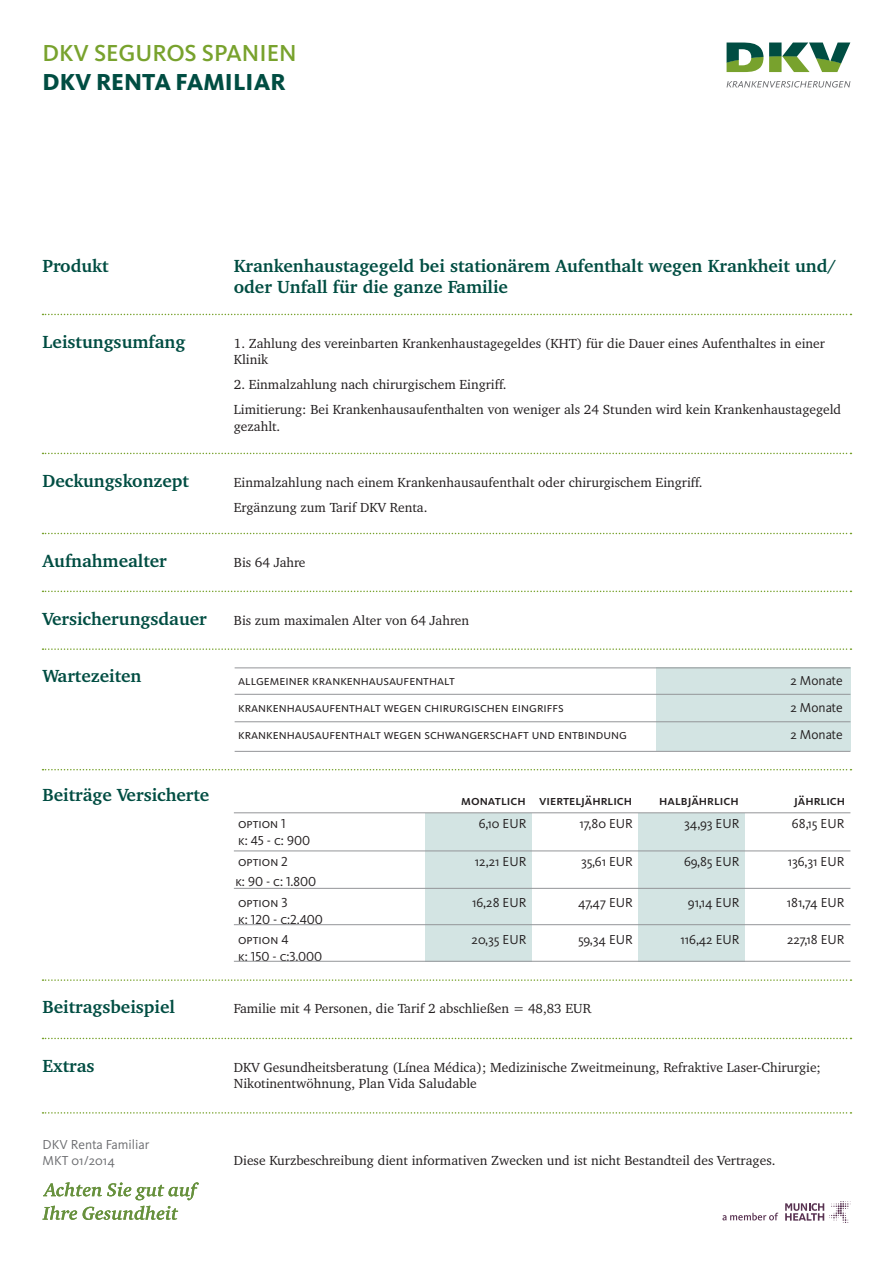
<style>
.page{position:relative;width:893px;height:1263px;background:#fff}
.page>*{position:absolute;margin:0;border:0;box-sizing:border-box;transform-origin:0 0}
.t1{font:500 24px "Kievit";color:#78a22d}
.t2{font:800 24px "Kievit";color:#004d42}
.t3{font:700 18px/21.6px "Charter IT Cby BT";color:#004d42}
.t4{font:13.5px/16.5px "Charter IT Cby BT";color:#231f20}
.t5{font:13.5px/20.7px "Kievit Regular SC";color:#231f20}
.t6{font:13.5px "Kievit";color:#231f20}
.t7{font:13.5px "Kievit Medium SC";color:#231f20}
.t8{font:13.5px/16.2px "Kievit";color:#6c6d70}
</style>
<div class="page">
<svg style="left:727px;top:43px;width:123px;height:29px"></svg>
<svg style="left:726px;top:81px;width:124px;height:7px"></svg>
<svg style="left:785px;top:1201px;width:66px;height:22px"></svg>
<svg style="left:722px;top:1213px;width:56px;height:7px"></svg>
<svg style="left:43px;top:1182px;width:156px;height:18px"></svg>
<svg style="left:43px;top:1206px;width:34px;height:14px"></svg>
<svg style="left:83px;top:1206px;width:95px;height:14px"></svg>
<div style="left:656px;top:668px;width:194px;height:83px;background:#d3e4e3"></div>
<svg style="left:43px;top:314px;width:808px;height:1px"></svg>
<svg style="left:43px;top:979px;width:808px;height:2px"></svg>
<svg style="left:43px;top:1038px;width:808px;height:1px"></svg>
<svg style="left:43px;top:453px;width:808px;height:1px"></svg>
<svg style="left:43px;top:533px;width:808px;height:1px"></svg>
<svg style="left:43px;top:591px;width:808px;height:1px"></svg>
<svg style="left:43px;top:1112px;width:808px;height:1px"></svg>
<svg style="left:43px;top:648px;width:808px;height:2px"></svg>
<svg style="left:43px;top:769px;width:808px;height:1px"></svg>
<hr style="left:235px;top:667px;width:615px;height:1px;background:#939598">
<hr style="left:235px;top:751px;width:615px;height:1px;background:#939598">
<hr style="left:235px;top:694px;width:615px;height:1px;background:#939598">
<hr style="left:235px;top:721px;width:615px;height:1px;background:#939598">
<div style="left:638px;top:813px;width:106px;height:149px;background:#d3e4e3"></div>
<div style="left:425px;top:813px;width:106px;height:149px;background:#d3e4e3"></div>
<hr style="left:234px;top:812px;width:616px;height:1px;background:#939598">
<hr style="left:234px;top:850px;width:616px;height:1px;background:#939598">
<hr style="left:234px;top:888px;width:616px;height:1px;background:#939598">
<hr style="left:234px;top:924px;width:616px;height:1px;background:#939598">
<hr style="left:234px;top:961px;width:616px;height:1px;background:#939598">
<h1 class="t1" style="left:43px;top:39px;width:255px">DKV SEGUROS SPANIEN</h1>
<h1 class="t2" style="left:43px;top:68px;width:245px">DKV RENTA FAMILIAR</h1>
<h2 class="t3" style="left:43px;top:254px;width:68px">Produkt</h2>
<h2 class="t3" style="left:234px;top:254px;width:604px">Krankenhaustagegeld bei stationärem Aufenthalt wegen Krankheit und/ oder Unfall für die ganze Familie</h2>
<h2 class="t3" style="left:43px;top:330px;width:144px">Leistungsumfang</h2>
<p class="t4" style="left:234px;top:335px;width:593px">1. Zahlung des vereinbarten Krankenhaustagegeldes (KHT) für die Dauer eines Aufenthaltes in einer<br>Klinik</p>
<p class="t4" style="left:234px;top:372px;width:609px;line-height:25px">2. Einmalzahlung nach chirurgischem Eingriff.<br>Limitierung: Bei Krankenhausaufenthalten von weniger als 24 Stunden wird kein Krankenhaustagegeld</p>
<p class="t4" style="left:234px;top:418px;width:48px">gezahlt.</p>
<h2 class="t3" style="left:43px;top:469px;width:148px">Deckungskonzept</h2>
<p class="t4" style="left:234px;top:469px;width:470px;line-height:25px">Einmalzahlung nach einem Krankenhausaufenthalt oder chirurgischem Eingriff.<br>Ergänzung zum Tarif DKV Renta.</p>
<h2 class="t3" style="left:43px;top:549px;width:126px">Aufnahmealter</h2>
<p class="t4" style="left:234px;top:554px;width:73px">Bis 64 Jahre</p>
<h2 class="t3" style="left:43px;top:607px;width:166px">Versicherungsdauer</h2>
<p class="t4" style="left:234px;top:611px;width:237px">Bis zum maximalen Alter von 64 Jahren</p>
<h2 class="t3" style="left:43px;top:665px;width:100px">Wartezeiten</h2>
<p class="t5" style="left:238px;top:670px;width:218px">allgemeiner krankenhausaufenthalt</p>
<p class="t6" style="left:790px;top:673px;width:54px">2 Monate</p>
<p class="t5" style="left:238px;top:697px;width:327px">krankenhausaufenthalt wegen chirurgischen eingriffs</p>
<p class="t6" style="left:790px;top:700px;width:54px">2 Monate</p>
<p class="t5" style="left:238px;top:724px;width:390px">krankenhausaufenthalt wegen schwangerschaft und entbindung</p>
<p class="t6" style="left:790px;top:727px;width:54px">2 Monate</p>
<h2 class="t3" style="left:43px;top:783px;width:168px">Beiträge Versicherte</h2>
<p class="t7" style="left:461px;top:793px;width:172px">monatlich vierteljährlich</p>
<p class="t7" style="left:659px;top:793px;width:81px">halbjährlich</p>
<p class="t7" style="left:794px;top:793px;width:53px">jährlich</p>
<p class="t5" style="left:238px;top:813px;width:49px">option 1</p>
<p class="t6" style="left:479px;top:816px;width:49px">6,10 EUR</p>
<p class="t6" style="left:580px;top:816px;width:55px">17,80 EUR</p>
<p class="t6" style="left:684px;top:816px;width:57px">34,93 EUR</p>
<p class="t6" style="left:792px;top:816px;width:54px">68,15 EUR</p>
<p class="t5" style="left:238px;top:830px;width:74px">k: 45 - c: 900 option 2</p>
<p class="t6" style="left:475px;top:853px;width:53px">12,21 EUR</p>
<p class="t6" style="left:581px;top:853px;width:53px">35,61 EUR</p>
<p class="t6" style="left:684px;top:853px;width:57px">69,85 EUR</p>
<p class="t6" style="left:788px;top:853px;width:58px">136,31 EUR</p>
<p class="t5" style="left:235px;top:871px;width:82px">k: 90 - c: 1.800 option 3</p>
<p class="t6" style="left:472px;top:895px;width:56px">16,28 EUR</p>
<p class="t6" style="left:578px;top:895px;width:56px">47,47 EUR</p>
<p class="t6" style="left:688px;top:895px;width:53px">91,14 EUR</p>
<p class="t6" style="left:787px;top:895px;width:59px">181,74 EUR</p>
<p class="t5" style="left:238px;top:909px;width:86px">k: 120 - c:2.400 option 4</p>
<p class="t6" style="left:472px;top:932px;width:56px">20,35 EUR</p>
<p class="t6" style="left:578px;top:932px;width:56px">59,34 EUR</p>
<p class="t6" style="left:681px;top:932px;width:60px">116,42 EUR</p>
<p class="t6" style="left:787px;top:932px;width:59px">227,18 EUR</p>
<p class="t5" style="left:238px;top:946px;width:86px">k: 150 - c:3.000</p>
<h2 class="t3" style="left:43px;top:996px;width:134px">Beitragsbeispiel</h2>
<p class="t4" style="left:234px;top:1000px;width:359px">Familie mit 4 Personen, die Tarif 2 abschließen = 48,83 EUR</p>
<h2 class="t3" style="left:43px;top:1054px;width:54px">Extras</h2>
<p class="t4" style="left:234px;top:1058px;width:589px">DKV Gesundheitsberatung (Línea Médica); Medizinische Zweitmeinung, Refraktive Laser-Chirurgie;<br>Nikotinentwöhnung, Plan Vida Saludable</p>
<p class="t8" style="left:43px;top:1137px;width:109px">DKV Renta Familiar<br>MKT 01/2014</p>
<p class="t4" style="left:234px;top:1151px;width:543px">Diese Kurzbeschreibung dient informativen Zwecken und ist nicht Bestandteil des Vertrages.</p>
</div>
